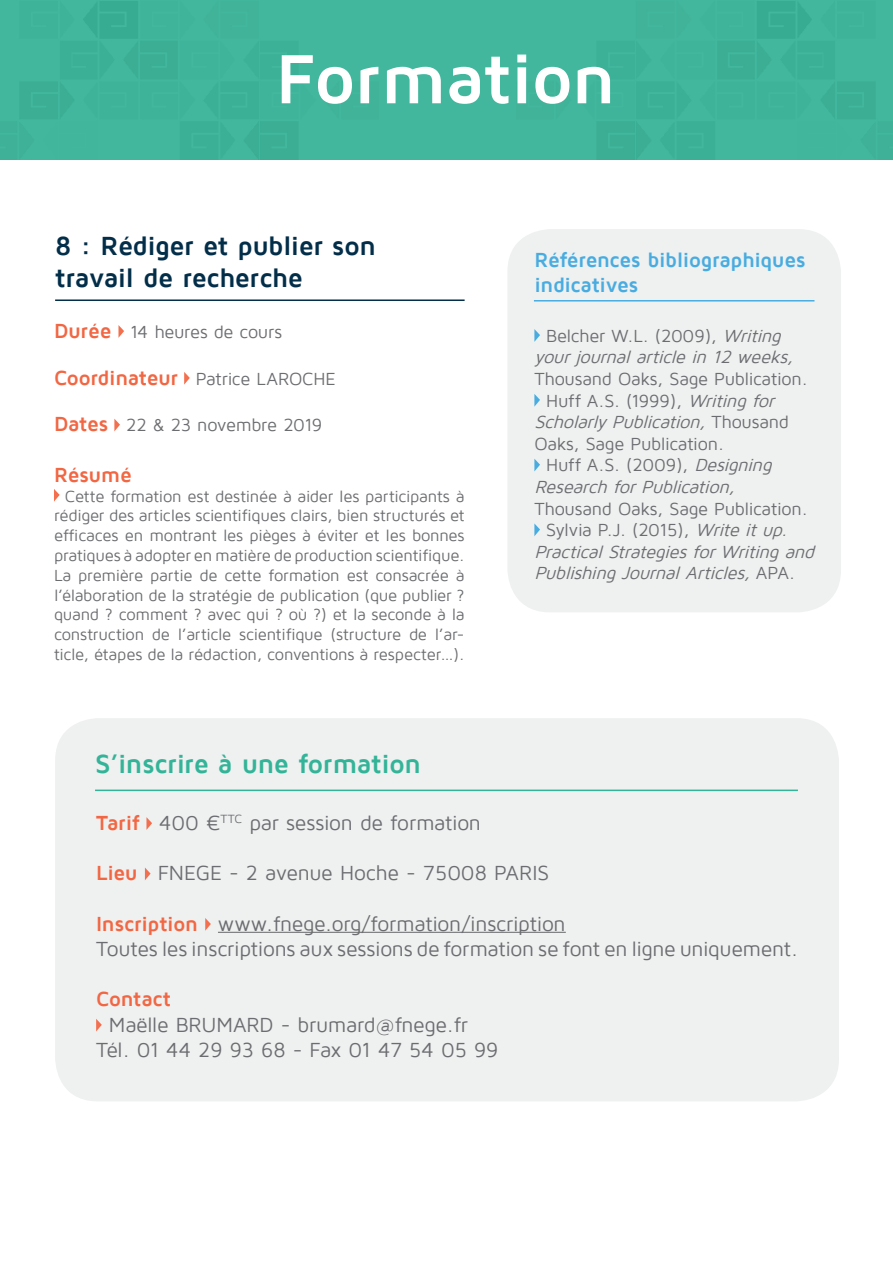
<style>
.page{position:relative;width:893px;height:1263px;background:#fff}
.page>*{position:absolute;margin:0;border:0;box-sizing:border-box;transform-origin:0 0}
.t1{font:700 72px "Maven Pro";letter-spacing:-.015em;color:#fff}
.t2{font:700 27px "Maven Pro";letter-spacing:-.015em;color:#032e49}
.t3{font:700 27px "Maven Pro";letter-spacing:-.015em;color:#33b498}
.t4{font:21px "Maven Pro";letter-spacing:-.015em;color:#6c6d70}
.t5{font:700 21px "Maven Pro";letter-spacing:-.015em;color:#48ace0}
.t6{font:700 21px "Maven Pro";letter-spacing:-.01em;color:#f26743}
.t7{font:18px/21.6px "Maven Pro";letter-spacing:-.015em;color:#6c6d70}
.t8{font:italic 18px/21.6px "Maven Pro";color:#6c6d70}
.t9{font:16.5px/19.8px "Maven Pro";letter-spacing:-.015em;color:#6c6d70;text-align:justify}
.s1{font-weight:700;font-size:21px;color:#f26743}
.s2{font-style:italic}
.s3{font-style:normal}
.s4{font-weight:700;color:#f26743}
</style>
<div class="page">
<img style="left:0;top:0;width:893px;height:159px">
<div style="left:55px;top:718px;width:784px;height:383px;background:#eff0f0;border-radius:43px"></div>
<div style="left:507px;top:229px;width:334px;height:383px;background:#eff0f0;border-radius:43px"></div>
<hr style="left:534px;top:300px;width:280px;height:1px;background:#48ace0">
<svg style="left:534px;top:329px;width:6px;height:13px"></svg>
<svg style="left:534px;top:394px;width:6px;height:13px"></svg>
<svg style="left:534px;top:459px;width:6px;height:12px"></svg>
<svg style="left:534px;top:523px;width:6px;height:13px"></svg>
<svg style="left:118px;top:325px;width:6px;height:13px"></svg>
<svg style="left:184px;top:372px;width:6px;height:13px"></svg>
<svg style="left:114px;top:419px;width:6px;height:12px"></svg>
<svg style="left:54px;top:489px;width:6px;height:13px"></svg>
<hr style="left:55px;top:299px;width:410px;height:2px;background:#032e49">
<hr style="left:95px;top:789px;width:703px;height:2px;background:#33b498">
<hr style="left:218px;top:932px;width:348px;height:1px;background:#6c6d70">
<svg style="left:146px;top:817px;width:6px;height:13px"></svg>
<svg style="left:145px;top:867px;width:6px;height:13px"></svg>
<svg style="left:205px;top:918px;width:6px;height:13px"></svg>
<svg style="left:96px;top:1019px;width:6px;height:12px"></svg>
<p class="t1" style="left:275px;top:41px;width:343px">Formation</p>
<p class="t2" style="left:55px;top:231px;width:322px">8 : Rédiger et publier son</p>
<p class="t2" style="left:55px;top:264px;width:249px">travail de recherche</p>
<p class="t7" style="left:54px;top:321px;width:229px"><span class="s1">Durée</span> 14 heures de cours</p>
<p class="t7" style="left:54px;top:368px;width:283px"><span class="s1">Coordinateur</span> Patrice LAROCHE</p>
<p class="t7" style="left:54px;top:415px;width:270px"><span class="s1">Dates</span> 22 &amp; 23 novembre 2019</p>
<p class="t6" style="left:54px;top:464px;width:79px">Résumé</p>
<p class="t9" style="left:54px;top:486px;width:412px;text-indent:11px">Cette formation est destinée à aider les participants à rédiger des articles scientifiques clairs, bien structurés et efficaces en montrant les pièges à éviter et les bonnes pratiques à adopter en matière de production scientifique.<br>La première partie de cette formation est consacrée à l’élaboration de la stratégie de publication (que publier ? quand ? comment ? avec qui ? où ?) et la seconde à la construction de l’article scientifique (structure de l’ar&shy;ticle, étapes de la rédaction, conventions à respecter…).</p>
<p class="t3" style="left:95px;top:750px;width:328px">S’inscrire à une formation</p>
<p class="t5" style="left:534px;top:249px;width:273px">Références bibliographiques</p>
<p class="t5" style="left:534px;top:274px;width:105px">indicatives</p>
<p class="t7" style="left:534px;top:325px;width:275px;text-align:center">Belcher W.L. (2009), <span class="s2">Writing yourjournalarticle in 12 weeks,<br></span>Thousand Oaks, Sage Publication.</p>
<p class="t7" style="left:534px;top:390px;width:256px;text-indent:12px">Huff A.S. (1999), <span class="s2">Writing for<br>ScholarlyPublication,</span>T h o u s a n d<br>Oaks, Sage Publication.</p>
<p class="t7" style="left:534px;top:455px;width:275px;text-indent:12px">Huff A.S. (2009), <span class="s2">Designing<br>Research forPublication,<br></span>Thousand Oaks, Sage Publication.</p>
<p class="t8" style="left:534px;top:520px;width:286px;text-indent:12px"><span class="s3">Sylvia P.J. (2015),</span> Write itup.<br>PracticalStrategiesforWriting and<br>Publishing JournalArticles,<span class="s3">A P A .</span></p>
<p class="t4" style="left:96px;top:812px;width:386px"><span class="s4">Tarif</span> 400 €<sup>TTC</sup> par session de formation</p>
<p class="t4" style="left:96px;top:862px;width:455px"><span class="s4">Lieu</span> FNEGE - 2 avenue Hoche - 75008 PARIS</p>
<p class="t4" style="left:96px;top:913px;width:471px"><span class="s4">Inscription</span> www.fnege.org/formation/inscription</p>
<p class="t4" style="left:96px;top:938px;width:703px">Toutes les inscriptions aux sessions de formation se font en ligne uniquement.</p>
<p class="t6" style="left:96px;top:988px;width:76px">Contact</p>
<p class="t4" style="left:109px;top:1013px;width:360px">Maëlle BRUMARD - brumard@fnege.fr</p>
<p class="t4" style="left:96px;top:1039px;width:404px">Tél. 01 44 29 93 68 - Fax 01 47 54 05 99</p>
</div>
